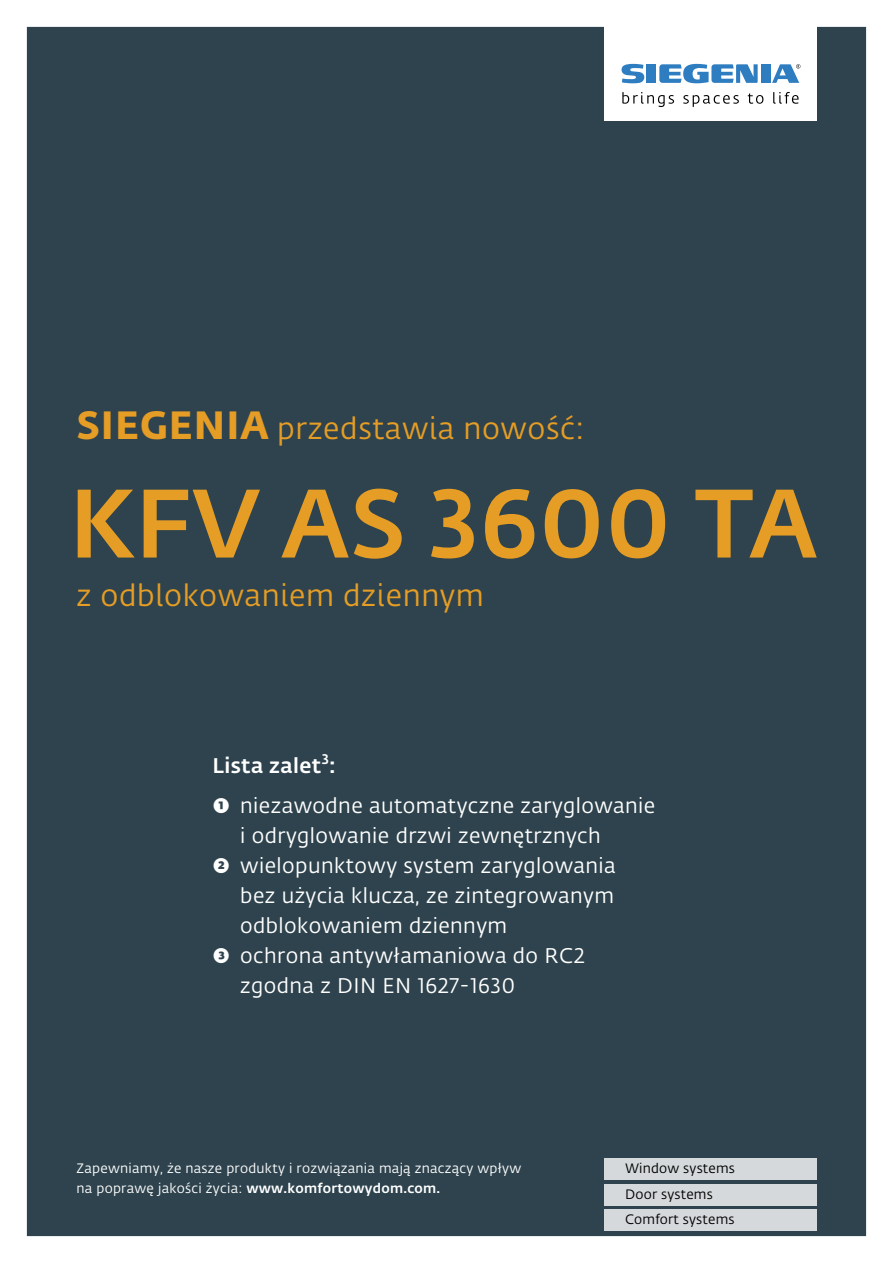
<style>
.page{position:relative;width:893px;height:1263px;background:#fff}
.page>*{position:absolute;margin:0;border:0;box-sizing:border-box;transform-origin:0 0}
.t1{font:500 96px "Fedra Sans Alt Pro";letter-spacing:.01em;color:#e59d25}
.t2{font:30px "Fedra Sans Alt Pro";letter-spacing:.02em;color:#e59d25}
.t3{font:21px "Fedra Sans Alt Pro";letter-spacing:.02em;color:#fff}
.t4{font:500 21px "Fedra Sans Alt Pro";letter-spacing:.02em;color:#fff}
.t5{font:500 13.8px "Fedra Sans Alt Pro";color:#fff}
.t6{font:13.5px/19.5px "Fedra Sans Alt Pro";letter-spacing:.02em;color:#fff}
.t7{font:13.5px/25.5px "Fedra Sans Alt Pro";letter-spacing:.015em;color:#000}
.s1{font-weight:700;font-size:39px}
.s2{font-weight:700}
.s3{font-weight:500}
</style>
<div class="page">
<div style="left:27px;top:27px;width:839px;height:1209px;background:#2e434d"></div>
<div style="left:604px;top:1210px;width:212px;height:21px;background:#d5d9db"></div>
<div style="left:604px;top:1184px;width:212px;height:21px;background:#d5d9db"></div>
<div style="left:604px;top:1159px;width:212px;height:21px;background:#d5d9db"></div>
<div style="left:604px;top:18px;width:212px;height:102px;background:#fff"></div>
<svg style="left:622px;top:92px;width:52px;height:15px"></svg>
<svg style="left:683px;top:95px;width:56px;height:12px"></svg>
<svg style="left:748px;top:94px;width:15px;height:10px"></svg>
<svg style="left:773px;top:92px;width:26px;height:12px"></svg>
<div style="left:646px;top:64px;width:10px;height:19px;background:#2e7dc1"></div>
<svg style="left:622px;top:64px;width:22px;height:19px"></svg>
<div style="left:761px;top:64px;width:9px;height:19px;background:#2e7dc1"></div>
<svg style="left:659px;top:64px;width:99px;height:19px"></svg>
<svg style="left:772px;top:64px;width:28px;height:19px"></svg>
<h2 class="t2" style="left:77px;top:407px;width:509px"><span class="s1">SIEGENIA</span> przedstawia nowość:</h2>
<h1 class="t1" style="left:69px;top:451px;width:750px">KFV AS 3600 TA</h1>
<h2 class="t2" style="left:77px;top:575px;width:409px">z odblokowaniem dziennym</h2>
<p class="t5" style="left:322px;top:748px;width:9px">3</p>
<p class="t3" style="left:213px;top:790px;width:444px"><span class="s2">➊</span> niezawodne automatyczne zaryglowanie</p>
<p class="t3" style="left:240px;top:821px;width:362px">i odryglowanie drzwi zewnętrznych</p>
<p class="t3" style="left:213px;top:851px;width:405px"><span class="s2">➋</span> wielopunktowy system zaryglowania</p>
<p class="t3" style="left:240px;top:881px;width:375px">bez użycia klucza, ze zintegrowanym</p>
<p class="t3" style="left:240px;top:911px;width:268px">odblokowaniem dziennym</p>
<p class="t3" style="left:213px;top:941px;width:374px"><span class="s2">➌</span> ochrona antywłamaniowa do RC2</p>
<p class="t3" style="left:240px;top:971px;width:277px">zgodna z DIN EN 1627-1630</p>
<p class="t4" style="left:213px;top:750px;width:125px">Lista zalet :</p>
<p class="t6" style="left:77px;top:1158px;width:446px">Zapewniamy, że nasze produkty i rozwiązania mają znaczący wpływ na poprawę jakości życia: <span class="s3">www.komfortowydom.com.</span></p>
<p class="t7" style="left:625px;top:1155px;width:111px">Window systems<br>Door systems<br>Comfort systems</p>
</div>
